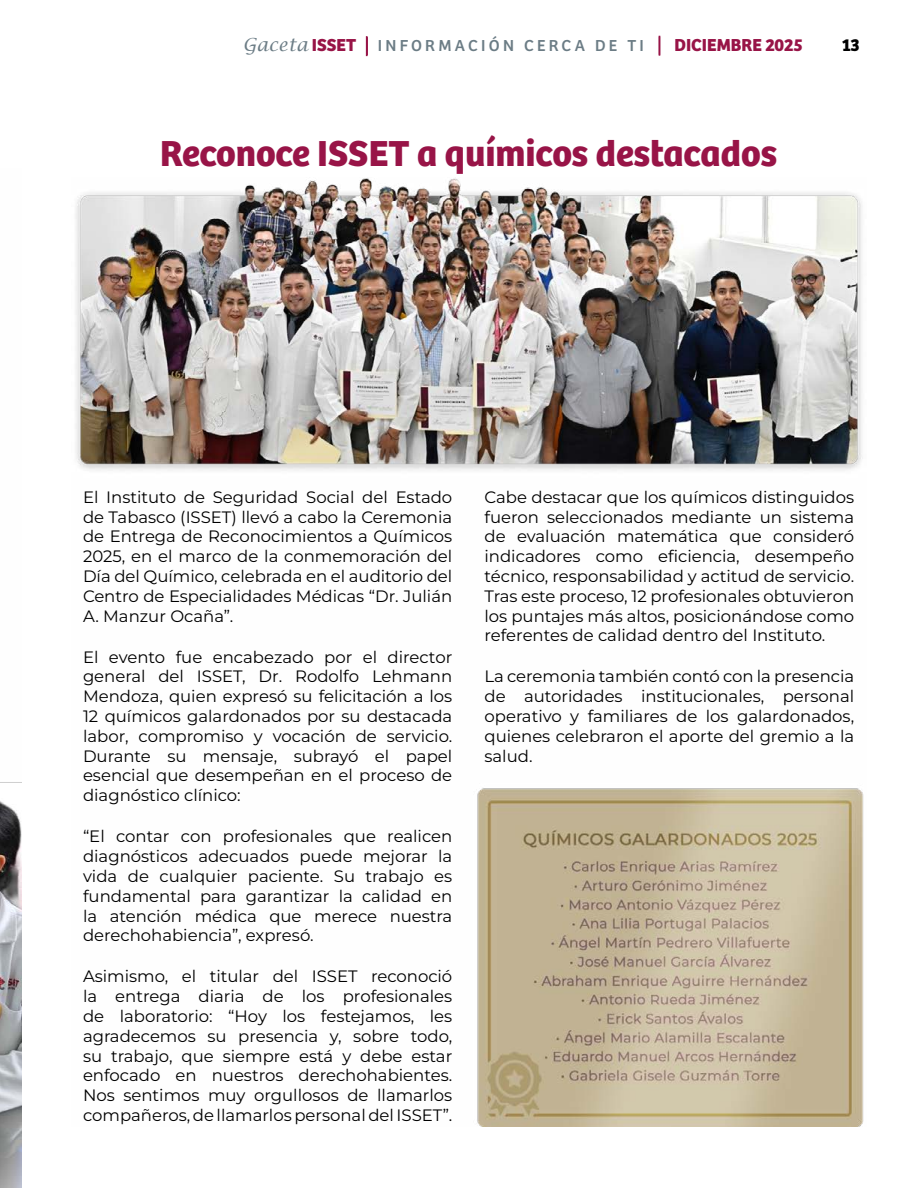
<style>
.page{position:relative;width:918px;height:1188px;background:#fff}
.page>*{position:absolute;margin:0;border:0;box-sizing:border-box;transform-origin:0 0}
.t1{font:700 37.5px "Bree";color:#981447}
.t2{font:700 18px "Bree";color:#981447}
.t3{font:700 18px "Bree";color:#000}
.t4{font:100 16.5px/19.8px "Montserrat";color:#000;text-align:justify}
.t5{font:16.5px "Bree";letter-spacing:.2em;color:#6b7c85}
.s1{font-family:"Lucida Calligraphy";font-style:italic;font-size:18px}
.s2{font-weight:700;font-size:18px;color:#981447}
</style>
<div class="page">
<div style="left:366px;top:36px;width:2px;height:20px;border:2px solid #981447"></div>
<svg style="left:659px;top:36px;width:1px;height:20px"></svg>
<img style="left:0;top:782px;width:21px;height:406px">
<img style="left:75px;top:178px;width:789px;height:949px">
<p class="t5" style="left:243px;top:36px;width:403px"><span class="s1">Gaceta</span><span class="s2">ISSET</span> INFORMACIÓN CERCA DE TI</p>
<p class="t2" style="left:674px;top:34px;width:130px">DICIEMBRE 2025</p>
<p class="t3" style="left:842px;top:34px;width:20px">13</p>
<h1 class="t1" style="left:160px;top:130px;width:618px">Reconoce ISSET a químicos destacados</h1>
<p class="t4" style="left:83px;top:488px;width:371px">El Instituto de Seguridad Social del Estado de Tabasco (ISSET) llevó a cabo la Ceremonia de Entrega de Reconocimientos a Químicos 2025, en el marco de la conmemoración del Día del Químico, celebrada en el auditorio del Centro de Especialidades Médicas “Dr. Julián A. Manzur Ocaña”.</p>
<p class="t4" style="left:83px;top:648px;width:371px">El evento fue encabezado por el director general del ISSET, Dr. Rodolfo Lehmann Mendoza, quien expresó su felicitación a los 12 químicos galardonados por su destacada labor, compromiso y vocación de servicio.<br>Durante su mensaje, subrayó el papel esencial que desempeñan en el proceso de diagnóstico clínico:</p>
<p class="t4" style="left:83px;top:828px;width:371px">“El contar con profesionales que realicen diagnósticos adecuados puede mejorar la vida de cualquier paciente. Su trabajo es fundamental para garantizar la calidad en la atención médica que merece nuestra derechohabiencia”, expresó.</p>
<p class="t4" style="left:83px;top:968px;width:371px">Asimismo, el titular del ISSET reconoció la entrega diaria de los profesionales de laboratorio: “Hoy los festejamos, les agradecemos su presencia y, sobre todo, su trabajo, que siempre está y debe estar enfocado en nuestros derechohabientes.<br>Nos sentimos muy orgullosos de llamarlos compañeros, de llamarlos personal del ISSET”.</p>
<p class="t4" style="left:485px;top:488px;width:371px">Cabe destacar que los químicos distinguidos fueron seleccionados mediante un sistema de evaluación matemática que consideró indicadores como eficiencia, desempeño técnico, responsabilidad y actitud de servicio.<br>Tras este proceso, 12 profesionales obtuvieron los puntajes más altos, posicionándose como referentes de calidad dentro del Instituto.</p>
<p class="t4" style="left:485px;top:668px;width:371px">La ceremonia también contó con la presencia de autoridades institucionales, personal operativo y familiares de los galardonados, quienes celebraron el aporte del gremio a la salud.</p>
</div>
